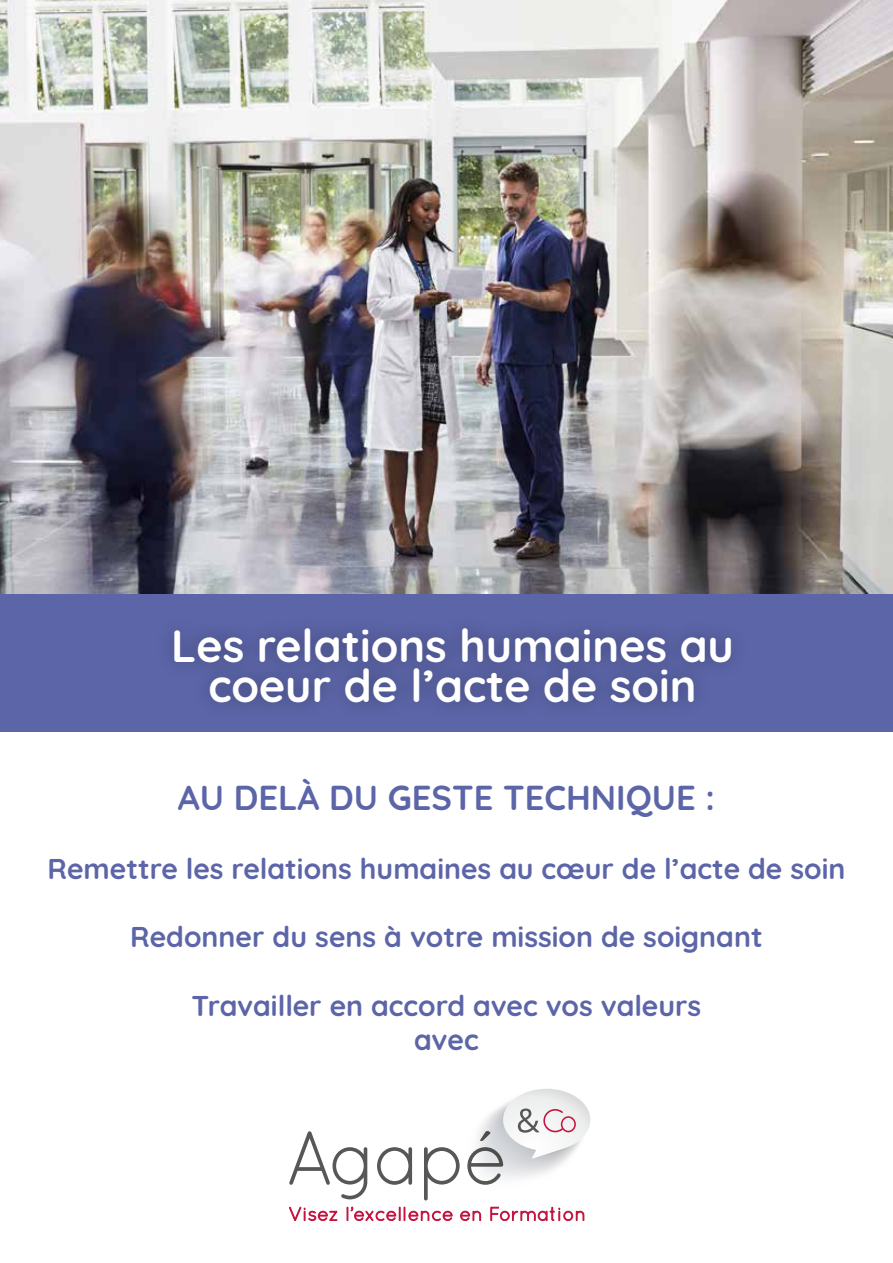
<style>
.page{position:relative;width:893px;height:1263px;background:#fff}
.page>*{position:absolute;margin:0;border:0;box-sizing:border-box;transform-origin:0 0}
.t1{font:700 45px/40.5px "Quicksand";color:#fff;text-align:center}
.t2{font:700 34.5px "Quicksand";color:#5c65a8}
.t3{font:700 28.5px/34.2px "Quicksand";color:#5c65a8;text-align:center}
</style>
<div class="page">
<div style="left:0;top:593px;width:893px;height:138px;background:#5c65a8"></div>
<img style="left:0;top:0;width:893px;height:593px">
<div style="left:156px;top:611px;width:593px;height:109px;background:#565f9e"></div>
<svg style="left:289px;top:1131px;width:78px;height:68px"></svg>
<svg style="left:377px;top:1147px;width:35px;height:38px"></svg>
<svg style="left:289px;top:1207px;width:48px;height:14px"></svg>
<svg style="left:347px;top:1206px;width:106px;height:15px"></svg>
<svg style="left:460px;top:1211px;width:21px;height:10px"></svg>
<svg style="left:490px;top:1207px;width:94px;height:14px"></svg>
<svg style="left:424px;top:1089px;width:166px;height:111px"></svg>
<h1 class="t1" style="left:171px;top:621px;width:564px">Les relations humaines au coeur de l’acte de soin</h1>
<p class="t2" style="left:178px;top:769px;width:538px">AU DELÀ DU GESTE TECHNIQUE :</p>
<p class="t3" style="left:48px;top:849px;width:799px">Remettre les relations humaines au cœur de l’acte de soin</p>
<p class="t3" style="left:130px;top:917px;width:634px">Redonner du sens à votre mission de soignant</p>
<p class="t3" style="left:192px;top:986px;width:511px">Travailler en accord avec vos valeurs avec</p>
</div>
